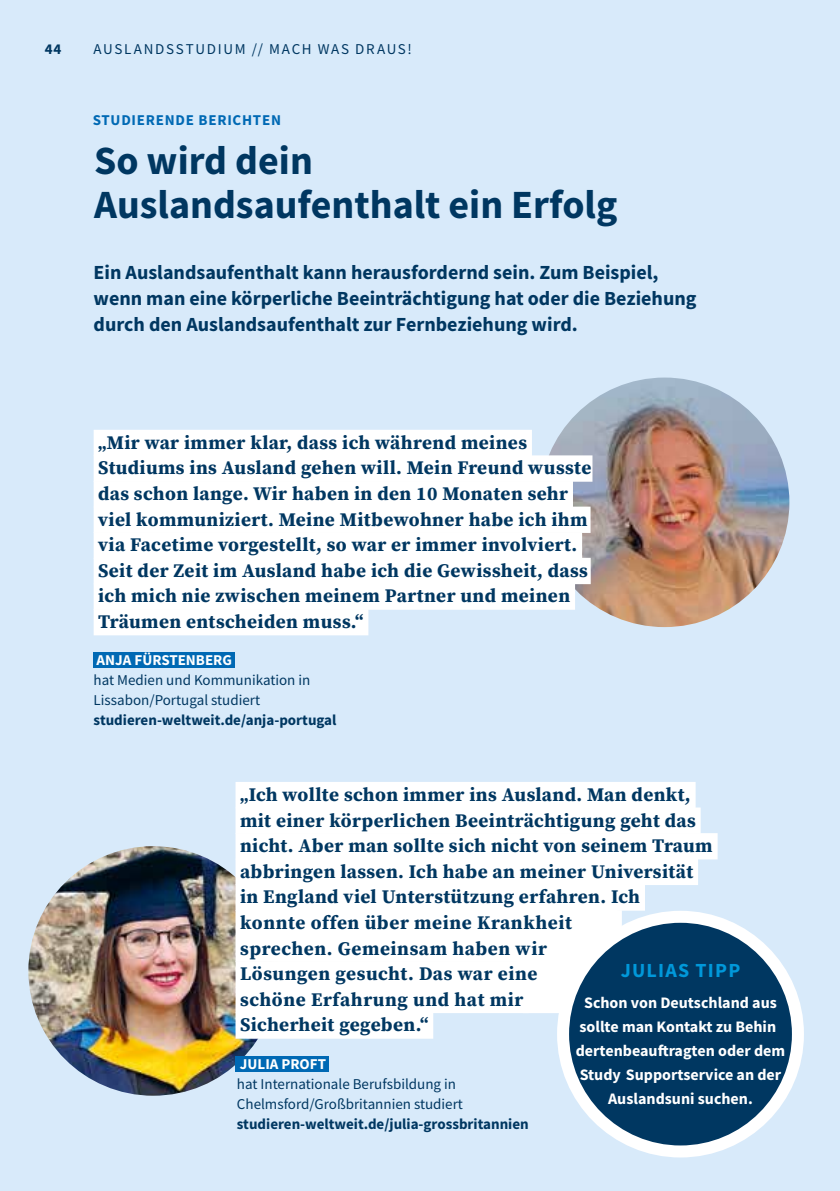
<style>
.page{position:relative;width:840px;height:1191px;background:#fff}
.page>*{position:absolute;margin:0;border:0;box-sizing:border-box;transform-origin:0 0}
.t1{font:700 40px/44px "Source Sans Pro";color:#003761}
.t2{font:700 20px/26px "Source Sans Pro";color:#003761}
.t3{font:700 20px "Source Sans Pro";letter-spacing:.06em;color:#0098da}
.t4{font:700 19.2px/25.6px "Source Serif Pro";letter-spacing:.02em;color:#003761}
.t5{font:700 16px/24px "Source Sans Pro";color:#fff;text-align:center}
.t6{font:15px/20px "Source Sans Pro";color:#003761}
.t7{font:15px "Source Sans Pro";letter-spacing:.11em;color:#003761}
.t8{font:700 15px "Source Sans Pro";letter-spacing:.05em;color:#0069b4}
.t9{font:700 15px "Source Sans Pro";color:#fff}
.t10{font:700 15px "Source Sans Pro";color:#003761}
.s1{font-weight:700;color:#fff}
.s2{font-weight:700}
</style>
<div class="page">
<div style="left:0;top:0;width:839px;height:1191px;background:#d8eafa"></div>
<img style="left:539px;top:377px;width:250px;height:250px;border-radius:125px">
<div style="left:94px;top:430px;width:437px;height:26px;background:#fff"></div>
<div style="left:94px;top:455px;width:498px;height:27px;background:#fff"></div>
<div style="left:94px;top:481px;width:478px;height:26px;background:#fff"></div>
<div style="left:94px;top:506px;width:496px;height:27px;background:#fff"></div>
<div style="left:94px;top:532px;width:487px;height:26px;background:#fff"></div>
<div style="left:94px;top:558px;width:496px;height:26px;background:#fff"></div>
<div style="left:94px;top:583px;width:480px;height:27px;background:#fff"></div>
<div style="left:94px;top:609px;width:274px;height:26px;background:#fff"></div>
<img style="left:28px;top:846px;width:250px;height:249px;border-radius:125px">
<div style="left:94px;top:652px;width:141px;height:16px;background:#0069b4"></div>
<div style="left:528px;top:910px;width:93px;height:103px;background:#fff"></div>
<div style="left:235px;top:782px;width:460px;height:26px;background:#fff"></div>
<div style="left:235px;top:807px;width:465px;height:27px;background:#fff"></div>
<div style="left:235px;top:833px;width:482px;height:26px;background:#fff"></div>
<div style="left:235px;top:858px;width:462px;height:27px;background:#fff"></div>
<div style="left:235px;top:884px;width:409px;height:26px;background:#fff"></div>
<div style="left:235px;top:910px;width:342px;height:26px;background:#fff"></div>
<div style="left:235px;top:935px;width:317px;height:27px;background:#fff"></div>
<div style="left:235px;top:961px;width:307px;height:26px;background:#fff"></div>
<div style="left:235px;top:986px;width:293px;height:27px;background:#fff"></div>
<div style="left:235px;top:1012px;width:198px;height:26px;background:#fff"></div>
<div style="left:562px;top:916px;width:235px;height:235px;background:#003761;border-radius:50%"></div>
<div style="left:556px;top:910px;width:247px;height:247px;border:12px solid #fff;border-radius:50%"></div>
<div style="left:235px;top:1055px;width:94px;height:16px;background:#0069b4"></div>
<p class="t10" style="left:45px;top:39px;width:18px">44</p>
<p class="t7" style="left:94px;top:40px;width:319px">AUSLANDSSTUDIUM // MACH WAS DRAUS!</p>
<h1 class="t8" style="left:93px;top:109px;width:190px">STUDIERENDE BERICHTEN</h1>
<h2 class="t1" style="left:94px;top:138px;width:524px">So wird dein<br>Auslandsaufenthalt ein Erfolg</h2>
<p class="t2" style="left:94px;top:259px;width:604px">Ein Auslandsaufenthalt kann herausfordernd sein. Zum Beispiel, wenn man eine körperliche Beeinträchtigung hat oder die Beziehung durch den Auslandsaufenthalt zur Fernbeziehung wird.</p>
<p class="t4" style="left:98px;top:429px;width:494px">„Mir war immer klar, dass ich während meines Studiums ins Ausland gehen will. Mein Freund wusste das schon lange. Wir haben in den 10 Monaten sehr viel kommuniziert. Meine Mitbewohner habe ich ihm via Facetime vorgestellt, so war er immer involviert.<br>Seit der Zeit im Ausland habe ich die Gewissheit, dass ich mich nie zwischen meinem Partner und meinen Träumen entscheiden muss.“</p>
<p class="t6" style="left:94px;top:650px;width:244px"><span class="s1">ANJA FÜRSTENBERG<br></span>hat Medien und Kommunikation in<br>Lissabon/Portugal studiert <span class="s2">studieren-weltweit.de/anja-portugal</span></p>
<p class="t4" style="left:240px;top:781px;width:474px">„Ich wollte schon immer ins Ausland. Man denkt, mit einer körperlichen Beeinträchtigung geht das nicht. Aber man sollte sich nicht von seinem Traum abbringen lassen. Ich habe an meiner Universität in England viel Unterstützung erfahren. Ich<br>konnte offen über meine Krankheit<br>sprechen. Gemeinsam haben wir<br>Lösungen gesucht. Das war eine<br>schöne Erfahrung und hat mir<br>Sicherheit gegeben.“</p>
<p class="t3" style="left:620px;top:956px;width:121px">JULIAS TIPP</p>
<p class="t5" style="left:575px;top:990px;width:211px">Schon von Deutschland aus sollte man Kontakt zu Behin dertenbeaufragten oder dem<br>Study Supportservice an der<br>Auslandsuni suchen.</p>
<p class="t9" style="left:240px;top:1053px;width:88px">JULIA PROFT</p>
<p class="t6" style="left:237px;top:1073px;width:293px">hat Internationale Berufsbildung in<br>Chelmsford/Großbritannien studiert <span class="s2">studieren-weltweit.de/julia-grossbritannien</span></p>
</div>
